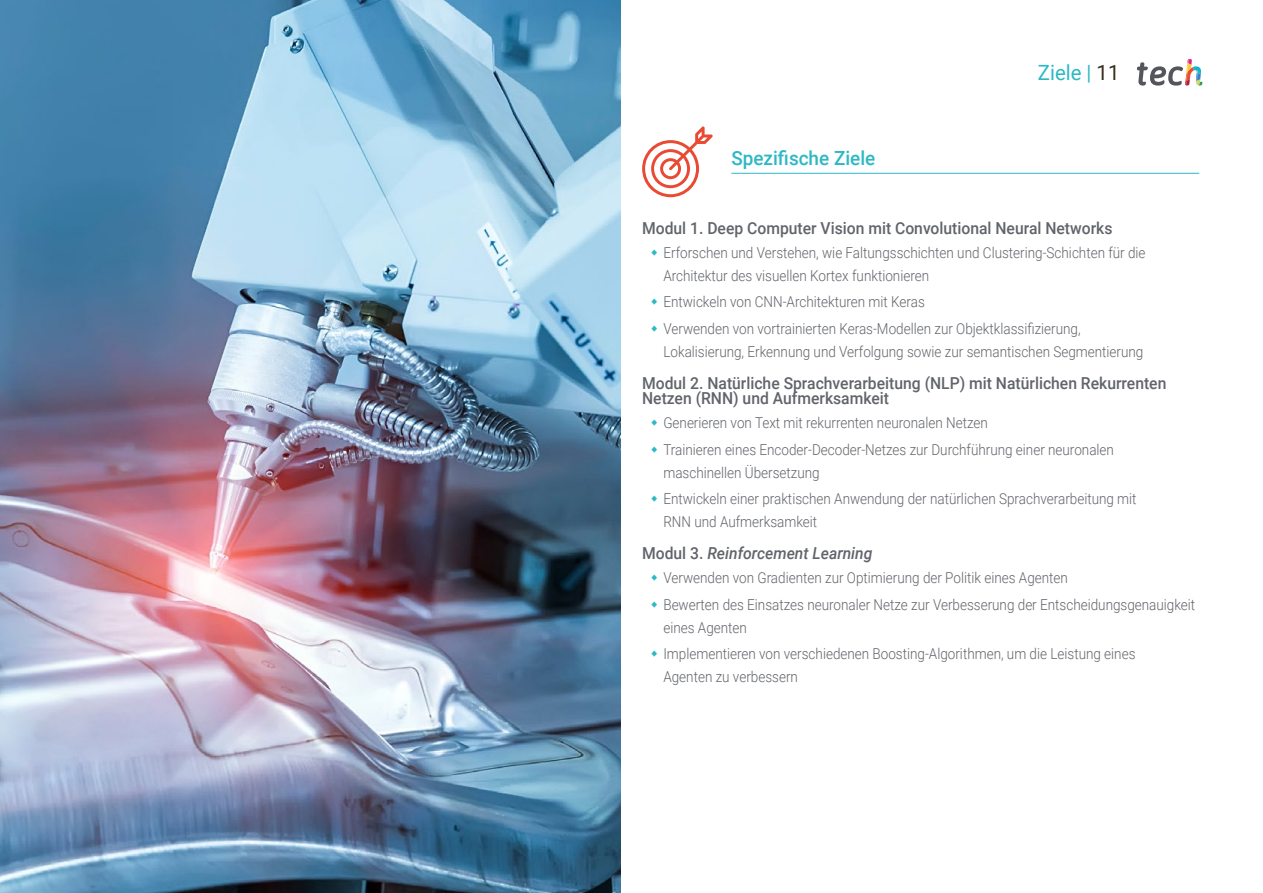
<style>
.page{position:relative;width:1263px;height:893px;background:#fff}
.page>*{position:absolute;margin:0;border:0;box-sizing:border-box;transform-origin:0 0}
.t1{font:21px "Roboto";color:#2db8c5}
.t2{font:500 19.5px "Roboto";color:#2db8c5}
.t3{font:500 16.5px/15px "Roboto";color:#61646a;scale:.95 1}
.t4{font:italic 500 16.5px "Roboto";color:#61646a;scale:.95 1}
.t5{font:300 15px/26.7px "Roboto";color:#61646a;scale:.9 1}
.s1{color:#312e20}
.s2{font-style:normal}
</style>
<div class="page">
<svg style="left:1137px;top:59px;width:65px;height:27px"></svg>
<hr style="left:731px;top:173px;width:468px;height:1px;background:#2db8c5">
<svg style="left:642px;top:126px;width:71px;height:71px"></svg>
<img style="left:0;top:0;width:621px;height:893px">
<h2 class="t2" style="left:731px;top:144px;width:145px">Spezifische Ziele</h2>
<h1 class="t1" style="left:1038px;top:57px;width:83px">Ziele | <span class="s1">11</span></h1>
<p class="t3" style="left:642px;top:220px;width:497px">Modul 1. Deep Computer Vision mit Convolutional Neural Networks</p>
<p class="t5" style="left:663px;top:241px;width:537px;line-height:22.5px">Erforschen und Verstehen, wie Faltungsschichten und Clustering-Schichten für die<br>Architektur des visuellen Kortex funktionieren</p>
<p class="t5" style="left:663px;top:288px;width:465px">Entwickeln von CNN-Architekturen mit Keras<br>Verwenden von vortrainierten Keras-Modellen zur Objektklassifizierung,</p>
<p class="t5" style="left:663px;top:337px;width:535px">Lokalisierung, Erkennung und Verfolgung sowie zur semantischen Segmentierung</p>
<p class="t3" style="left:642px;top:375px;width:553px">Modul 2. Natürliche Sprachverarbeitung (NLP) mit Natürlichen Rekurrenten<br>Netzen (RNN) und Aufmerksamkeit</p>
<p class="t5" style="left:663px;top:409px;width:502px">Generieren von Text mit rekurrenten neuronalen Netzen<br>Trainieren eines Encoder-Decoder-Netzes zur Durchführung einer neuronalen</p>
<p class="t5" style="left:663px;top:458px;width:527px">maschinellen Übersetzung<br>Entwickeln einer praktischen Anwendung der natürlichen Sprachverarbeitung mit</p>
<p class="t5" style="left:663px;top:507px;width:172px">RNN und Aufmerksamkeit</p>
<p class="t4" style="left:642px;top:541px;width:244px"><span class="s2">Modul 3.</span> Reinforcement Learning</p>
<p class="t5" style="left:663px;top:564px;width:592px">Verwenden von Gradienten zur Optimierung der Politik eines Agenten<br>Bewerten des Einsatzes neuronaler Netze zur Verbesserung der Entscheidungsgenauigkeit</p>
<p class="t5" style="left:663px;top:613px;width:526px">eines Agenten<br>Implementieren von verschiedenen Boosting-Algorithmen, um die Leistung eines</p>
<p class="t5" style="left:663px;top:663px;width:151px">Agenten zu verbessern</p>
</div>
